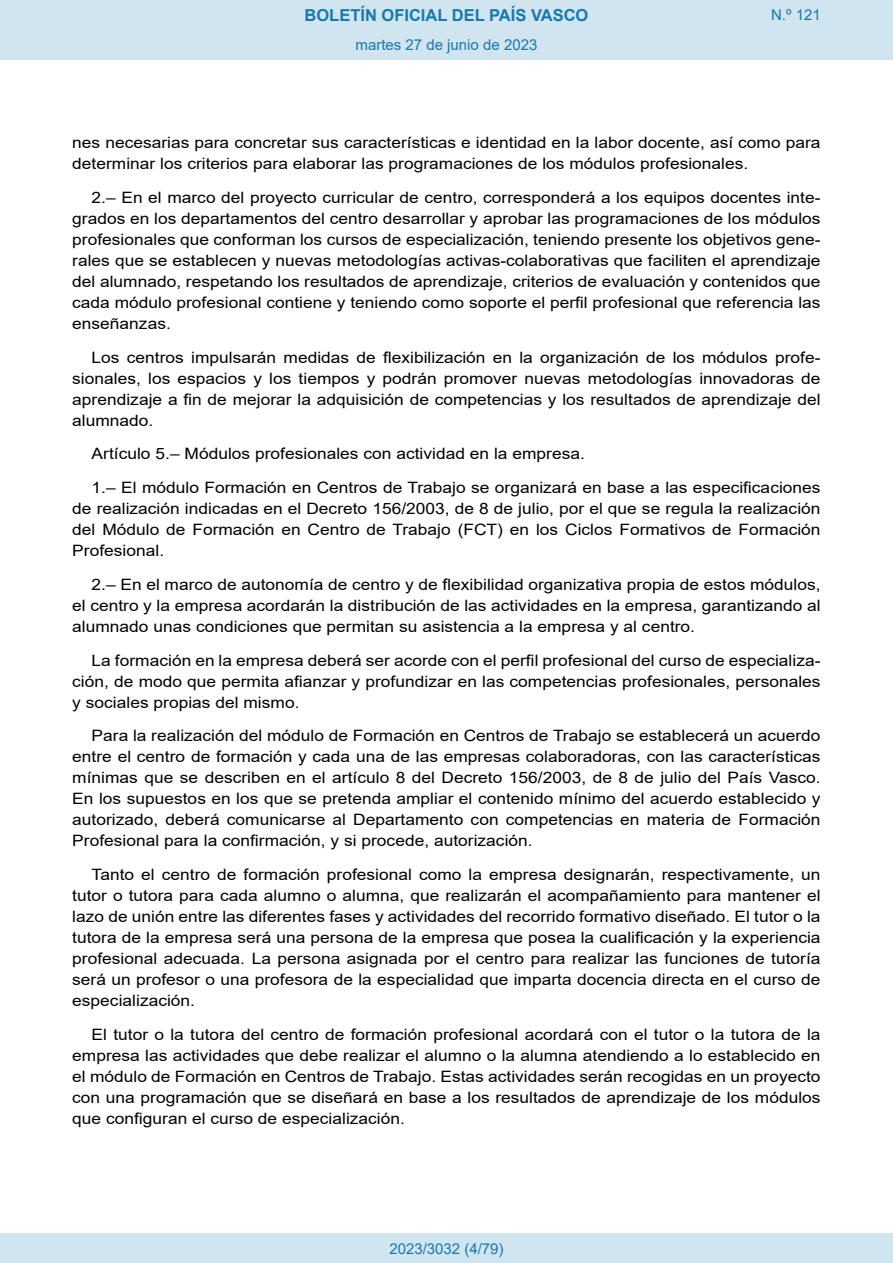
<style>
.page{position:relative;width:893px;height:1263px;background:#fff}
.page>*{position:absolute;margin:0;border:0;box-sizing:border-box;transform-origin:0 0}
.t1{font:700 16.5px "Arial";color:#1879ad}
.BOPVDetalle{font:15.6px/21px "Arial";color:#000;text-align:justify;scale:1.11 1}
.Paginacion_Centro{font:15px "Arial";color:#1879ad}
</style>
<div class="page">
<div style="left:0;top:0;width:893px;height:60px;background:#d0e5f0"></div>
<div style="left:0;top:1233px;width:893px;height:30px;background:#d0e5f0"></div>
<p class="t1" style="left:305px;top:3px;width:285px">BOLETÍN OFICIAL DEL PAÍS VASCO</p>
<p class="Paginacion_Centro" style="left:356px;top:35px;width:183px">martes 27 de junio de 2023</p>
<p class="Paginacion_Centro" style="left:771px;top:5px;width:51px">N.º 121</p>
<p class="BOPVDetalle" style="left:72px;top:132px;width:676px">nes necesarias para concretar sus características e identidad en la labor docente, así como para determinar los criterios para elaborar las programaciones de los módulos profesionales.</p>
<p class="BOPVDetalle" style="left:72px;top:187px;width:676px;text-indent:19px">2.– En el marco del proyecto curricular de centro, corresponderá a los equipos docentes inte&shy;grados en los departamentos del centro desarrollar y aprobar las programaciones de los módulos profesionales que conforman los cursos de especialización, teniendo presente los objetivos gene&shy;rales que se establecen y nuevas metodologías activas-colaborativas que faciliten el aprendizaje del alumnado, respetando los resultados de aprendizaje, criterios de evaluación y contenidos que cada módulo profesional contiene y teniendo como soporte el perfil profesional que referencia las enseñanzas.</p>
<p class="BOPVDetalle" style="left:72px;top:347px;width:676px;text-indent:19px">Los centros impulsarán medidas de flexibilización en la organización de los módulos profe&shy;sionales, los espacios y los tiempos y podrán promover nuevas metodologías innovadoras de aprendizaje a fin de mejorar la adquisición de competencias y los resultados de aprendizaje del alumnado.</p>
<p class="BOPVDetalle" style="left:92px;top:443px;width:446px">Artículo 5.– Módulos profesionales con actividad en la empresa.</p>
<p class="BOPVDetalle" style="left:72px;top:477px;width:676px;text-indent:19px">1.– El módulo Formación en Centros de Trabajo se organizará en base a las especificaciones de realización indicadas en el Decreto 156/2003, de 8 de julio, por el que se regula la realización del Módulo de Formación en Centro de Trabajo (FCT) en los Ciclos Formativos de Formación Profesional.</p>
<p class="BOPVDetalle" style="left:72px;top:574px;width:676px;text-indent:19px">2.– En el marco de autonomía de centro y de flexibilidad organizativa propia de estos módulos, el centro y la empresa acordarán la distribución de las actividades en la empresa, garantizando al alumnado unas condiciones que permitan su asistencia a la empresa y al centro.</p>
<p class="BOPVDetalle" style="left:72px;top:650px;width:676px;text-indent:19px">La formación en la empresa deberá ser acorde con el perfil profesional del curso de especializa&shy;ción, de modo que permita afianzar y profundizar en las competencias profesionales, personales y sociales propias del mismo.</p>
<p class="BOPVDetalle" style="left:72px;top:725px;width:676px;text-indent:19px">Para la realización del módulo de Formación en Centros de Trabajo se establecerá un acuerdo entre el centro de formación y cada una de las empresas colaboradoras, con las características mínimas que se describen en el artículo 8 del Decreto 156/2003, de 8 de julio del País Vasco.<br>En los supuestos en los que se pretenda ampliar el contenido mínimo del acuerdo establecido y autorizado, deberá comunicarse al Departamento con competencias en materia de Formación Profesional para la confirmación, y si procede, autorización.</p>
<p class="BOPVDetalle" style="left:72px;top:864px;width:676px;text-indent:19px">Tanto el centro de formación profesional como la empresa designarán, respectivamente, un tutor o tutora para cada alumno o alumna, que realizarán el acompañamiento para mantener el lazo de unión entre las diferentes fases y actividades del recorrido formativo diseñado. El tutor o la tutora de la empresa será una persona de la empresa que posea la cualificación y la experiencia profesional adecuada. La persona asignada por el centro para realizar las funciones de tutoría será un profesor o una profesora de la especialidad que imparta docencia directa en el curso de especialización.</p>
<p class="BOPVDetalle" style="left:72px;top:1024px;width:676px;text-indent:19px">El tutor o la tutora del centro de formación profesional acordará con el tutor o la tutora de la empresa las actividades que debe realizar el alumno o la alumna atendiendo a lo establecido en el módulo de Formación en Centros de Trabajo. Estas actividades serán recogidas en un proyecto con una programación que se diseñará en base a los resultados de aprendizaje de los módulos que configuran el curso de especialización.</p>
<p class="Paginacion_Centro" style="left:389px;top:1238px;width:116px">2023/3032 (4/79)</p>
</div>
